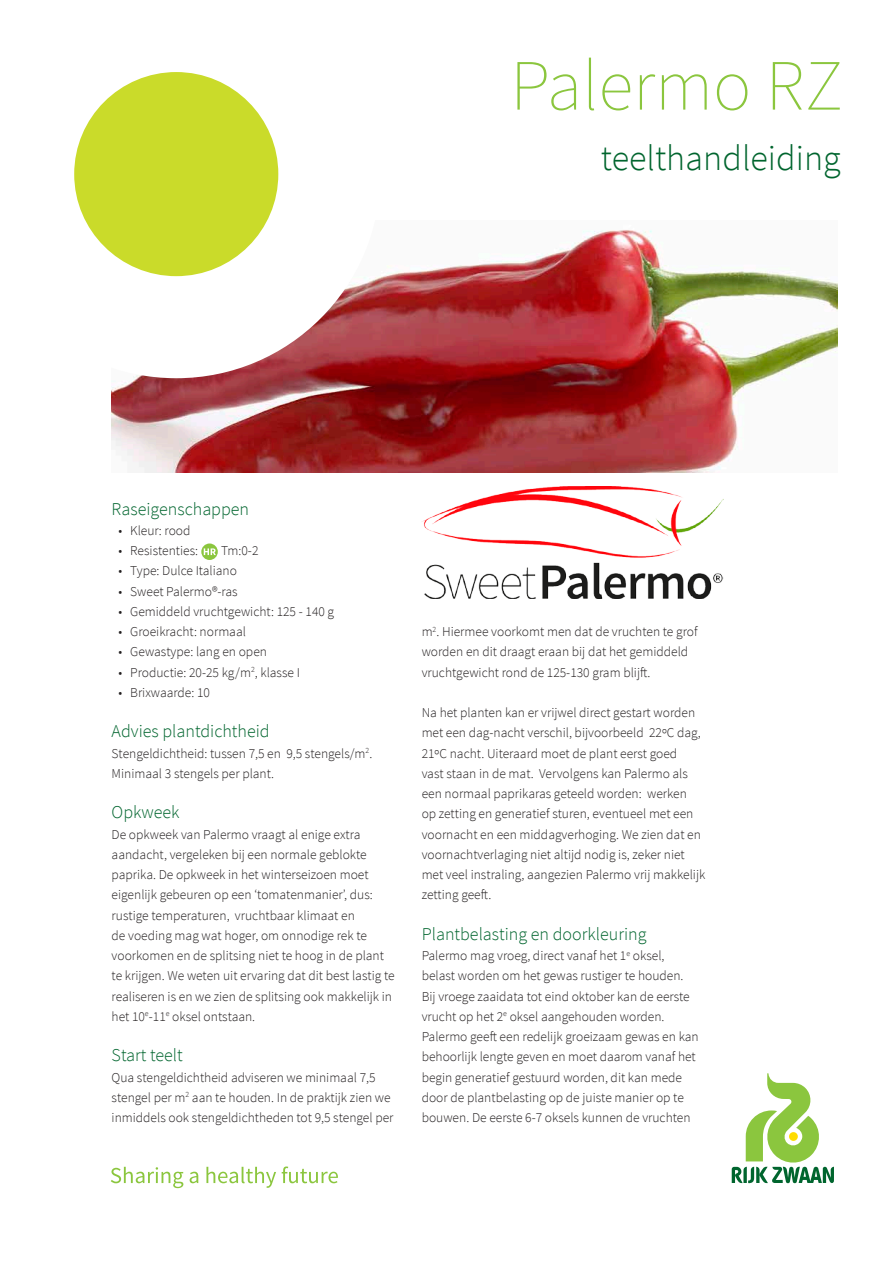
<style>
.page{position:relative;width:893px;height:1263px;background:#fff}
.page>*{position:absolute;margin:0;border:0;box-sizing:border-box;transform-origin:0 0}
.t1{font:200 72px "Source Sans Pro";color:#8bc63e}
.t2{font:300 36px "Source Sans Pro";color:#00652e}
.t3{font:300 18px "Source Sans Pro";color:#00652e}
.t4{font:300 13.5px/20.2px "Source Sans Pro";color:#231f20}
</style>
<div class="page">
<img style="left:112px;top:230px;width:725px;height:242px">
<svg style="left:74px;top:72px;width:306px;height:306px"></svg>
<div style="left:74px;top:72px;width:204px;height:204px;background:#cadb2a;border-radius:50%"></div>
<svg style="left:201px;top:543px;width:17px;height:17px"></svg>
<svg style="left:204px;top:548px;width:12px;height:7px"></svg>
<img style="left:422px;top:486px;width:302px;height:112px">
<svg style="left:732px;top:1073px;width:102px;height:111px"></svg>
<svg style="left:111px;top:1167px;width:72px;height:21px"></svg>
<svg style="left:190px;top:1172px;width:8px;height:11px"></svg>
<svg style="left:206px;top:1167px;width:70px;height:21px"></svg>
<svg style="left:282px;top:1166px;width:56px;height:17px"></svg>
<h1 class="t1" style="left:510px;top:42px;width:335px">Palermo RZ</h1>
<h2 class="t2" style="left:601px;top:137px;width:241px">teelthandleiding</h2>
<h3 class="t3" style="left:112px;top:498px;width:139px">Raseigenschappen</h3>
<p class="t4" style="left:119px;top:520px;width:73px">• Kleur: rood</p>
<p class="t4" style="left:119px;top:541px;width:81px">• Resistenties:</p>
<p class="t4" style="left:221px;top:541px;width:39px">Tm:0-2</p>
<p class="t4" style="left:119px;top:561px;width:120px">• Type: Dulce Italiano</p>
<p class="t4" style="left:119px;top:581px;width:121px">• Sweet Palermo®-ras</p>
<p class="t4" style="left:119px;top:601px;width:217px">• Gemiddeld vruchtgewicht: 125 - 140 g</p>
<p class="t4" style="left:119px;top:622px;width:129px">• Groeikracht: normaal</p>
<p class="t4" style="left:119px;top:642px;width:150px">• Gewastype: lang en open</p>
<p class="t4" style="left:119px;top:662px;width:183px">• Productie: 20-25 kg/m<sup>2</sup>, klasse I</p>
<p class="t4" style="left:119px;top:682px;width:93px">• Brixwaarde: 10</p>
<h3 class="t3" style="left:112px;top:720px;width:160px">Advies plantdichtheid</h3>
<p class="t4" style="left:112px;top:743px;width:262px">Stengeldichtheid: tussen 7,5 en 9,5 stengels/m<sup>2</sup>.<br>Minimaal 3 stengels per plant.</p>
<h3 class="t3" style="left:112px;top:801px;width:69px">Opkweek</h3>
<p class="t4" style="left:112px;top:824px;width:285px">De opkweek van Palermo vraagt al enige extra aandacht, vergeleken bij een normale geblokte paprika. De opkweek in het winterseizoen moet eigenlijk gebeuren op een ‘tomatenmanier’, dus: rustige temperaturen, vruchtbaar klimaat en<br>de voeding mag wat hoger, om onnodige rek te voorkomen en de splitsing niet te hoog in de plant te krijgen. We weten uit ervaring dat dit best lastig te realiseren is en we zien de splitsing ook makkelijk in het 10<sup>e</sup>-11<sup>e</sup> oksel ontstaan.</p>
<h3 class="t3" style="left:112px;top:1044px;width:73px">Start teelt</h3>
<p class="t4" style="left:112px;top:1067px;width:283px">Qua stengeldichtheid adviseren we minimaal 7,5 stengel per m<sup>2</sup> aan te houden. In de praktijk zien we inmiddels ook stengeldichtheden tot 9,5 stengel per</p>
<p class="t4" style="left:422px;top:622px;width:277px">m<sup>2</sup>. Hiermee voorkomt men dat de vruchten te grof worden en dit draagt eraan bij dat het gemiddeld vruchtgewicht rond de 125-130 gram blijft.</p>
<p class="t4" style="left:422px;top:703px;width:285px">Na het planten kan er vrijwel direct gestart worden met een dag-nacht verschil, bijvoorbeeld 22ºC dag, 21ºC nacht. Uiteraard moet de plant eerst goed<br>vast staan in de mat. Vervolgens kan Palermo als een normaal paprikaras geteeld worden: werken<br>op zetting en generatief sturen, eventueel met een voornacht en een middagverhoging. We zien dat en voornachtverlaging niet altijd nodig is, zeker niet met veel instraling, aangezien Palermo vrij makkelijk zetting geeft.</p>
<h3 class="t3" style="left:422px;top:923px;width:226px">Plantbelasting en doorkleuring</h3>
<p class="t4" style="left:422px;top:946px;width:279px">Palermo mag vroeg, direct vanaf het 1<sup>e</sup> oksel, belast worden om het gewas rustiger te houden.<br>Bij vroege zaaidata tot eind oktober kan de eerste vrucht op het 2<sup>e</sup> oksel aangehouden worden.<br>Palermo geeft een redelijk groeizaam gewas en kan behoorlijk lengte geven en moet daarom vanaf het begin generatief gestuurd worden, dit kan mede door de plantbelasting op de juiste manier op te bouwen. De eerste 6-7 oksels kunnen de vruchten</p>
</div>
